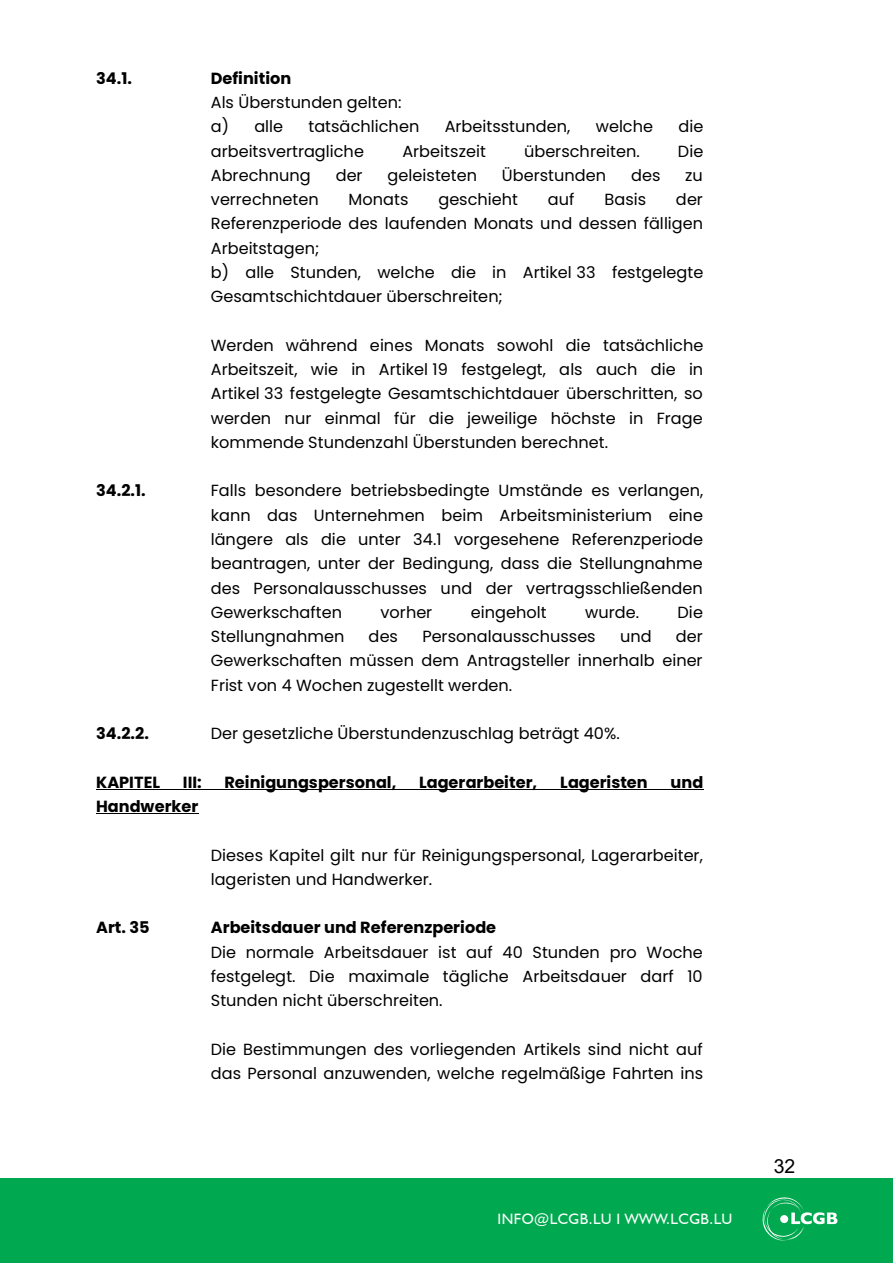
<style>
.page{position:relative;width:893px;height:1263px;background:#fff}
.page>*{position:absolute;margin:0;border:0;box-sizing:border-box;transform-origin:0 0}
.t1{font:19.35px "Arial";color:#000}
.t2{font:16.05px/24.3px "Poppins";color:#000}
.t3{font:700 16.05px "Poppins";color:#000}
.t4{font:15px "Humanist 521 BT";letter-spacing:.03em;color:#fff}
</style>
<div class="page">
<div style="left:0;top:1178px;width:893px;height:85px;background:#00a94f"></div>
<svg style="left:762px;top:1197px;width:75px;height:44px"></svg>
<hr style="left:96px;top:789px;width:607px;height:1px;background:#000">
<hr style="left:96px;top:813px;width:103px;height:1px;background:#000">
<p class="t3" style="left:96px;top:69px;width:37px">34.1.</p>
<p class="t3" style="left:211px;top:69px;width:82px">Definition</p>
<p class="t2" style="left:211px;top:90px;width:192px">Als Überstunden gelten: a) alle</p>
<p class="t2" style="left:309px;top:115px;width:112px">tatsächlichen</p>
<p class="t2" style="left:445px;top:115px;width:127px">Arbeitsstunden,</p>
<p class="t2" style="left:596px;top:115px;width:59px">welche</p>
<p class="t2" style="left:678px;top:115px;width:26px">die</p>
<p class="t2" style="left:211px;top:139px;width:155px">arbeitsvertragliche</p>
<p class="t2" style="left:402px;top:139px;width:85px">Arbeitszeit</p>
<p class="t2" style="left:524px;top:139px;width:117px">überschreiten.</p>
<p class="t2" style="left:678px;top:139px;width:27px">Die</p>
<p class="t2" style="left:211px;top:163px;width:101px">Abrechnung</p>
<p class="t2" style="left:336px;top:163px;width:28px">der</p>
<p class="t2" style="left:387px;top:163px;width:91px">geleisteten</p>
<p class="t2" style="left:502px;top:163px;width:106px">Überstunden</p>
<p class="t2" style="left:631px;top:163px;width:31px">des</p>
<p class="t2" style="left:685px;top:163px;width:19px">zu</p>
<p class="t2" style="left:211px;top:187px;width:109px">verrechneten</p>
<p class="t2" style="left:349px;top:187px;width:61px">Monats</p>
<p class="t2" style="left:438px;top:187px;width:81px">geschieht</p>
<p class="t2" style="left:548px;top:187px;width:28px">auf</p>
<p class="t2" style="left:605px;top:187px;width:43px">Basis</p>
<p class="t2" style="left:211px;top:187px;width:494px;text-indent:465px">der Referenzperiode des laufenden Monats und dessen fälligen Arbeitstagen;<br>b) alle Stunden, welche die in Artikel 33 festgelegte Gesamtschichtdauer überschreiten;</p>
<p class="t2" style="left:211px;top:333px;width:494px;text-align:justify">Werden während eines Monats sowohl die tatsächliche Arbeitszeit, wie in Artikel 19 festgelegt, als auch die in Artikel 33 festgelegte Gesamtschichtdauer überschritten, so werden nur einmal für die jeweilige höchste in Frage kommende Stundenzahl Überstunden berechnet.</p>
<p class="t3" style="left:96px;top:481px;width:51px">34.2.1.</p>
<p class="t2" style="left:211px;top:479px;width:494px;text-align:justify">Falls besondere betriebsbedingte Umstände es verlangen, kann das Unternehmen beim Arbeitsministerium eine längere als die unter 34.1 vorgesehene Referenzperiode beantragen, unter der Bedingung, dass die Stellungnahme des Personalausschusses und der vertragsschließenden Gewerkschaften</p>
<p class="t2" style="left:380px;top:600px;width:53px">vorher</p>
<p class="t2" style="left:471px;top:600px;width:77px">eingeholt</p>
<p class="t2" style="left:585px;top:600px;width:56px">wurde.</p>
<p class="t2" style="left:677px;top:600px;width:27px">Die</p>
<p class="t2" style="left:211px;top:624px;width:493px;text-align:justify;text-indent:465px">der Gewerkschaften müssen dem Antragsteller innerhalb einer Frist von 4 Wochen zugestellt werden.</p>
<p class="t2" style="left:211px;top:624px;width:135px">Stellungnahmen</p>
<p class="t2" style="left:369px;top:624px;width:31px">des</p>
<p class="t2" style="left:422px;top:624px;width:175px">Personalausschusses</p>
<p class="t2" style="left:620px;top:624px;width:33px">und</p>
<p class="t3" style="left:96px;top:724px;width:54px">34.2.2.</p>
<p class="t2" style="left:211px;top:721px;width:410px">Der gesetzliche Überstundenzuschlag beträgt 40%.</p>
<p class="t3" style="left:96px;top:773px;width:65px">KAPITEL</p>
<p class="t3" style="left:183px;top:773px;width:20px">III:</p>
<p class="t3" style="left:224px;top:773px;width:173px">Reinigungspersonal,</p>
<p class="t3" style="left:419px;top:773px;width:120px">Lagerarbeiter,</p>
<p class="t3" style="left:560px;top:773px;width:89px">Lageristen</p>
<p class="t3" style="left:670px;top:773px;width:34px">und</p>
<p class="t3" style="left:96px;top:797px;width:104px">Handwerker</p>
<p class="t2" style="left:211px;top:843px;width:494px">Dieses Kapitel gilt nur für Reinigungspersonal, Lagerarbeiter, lageristen und Handwerker.</p>
<p class="t3" style="left:96px;top:918px;width:55px">Art. 35</p>
<p class="t3" style="left:211px;top:918px;width:287px">Arbeitsdauer und Referenzperiode</p>
<p class="t2" style="left:211px;top:940px;width:494px;text-align:justify">Die normale Arbeitsdauer ist auf 40 Stunden pro Woche festgelegt. Die maximale tägliche Arbeitsdauer darf 10<br>Stunden nicht überschreiten.</p>
<p class="t2" style="left:211px;top:1037px;width:494px">Die Bestimmungen des vorliegenden Artikels sind nicht auf das Personal anzuwenden, welche regelmäßige Fahrten ins</p>
<p class="t4" style="left:497px;top:1209px;width:236px">INFO@LCGB.LU I WWW.LCGB.LU</p>
<p class="t1" style="left:774px;top:1153px;width:23px">32</p>
</div>
